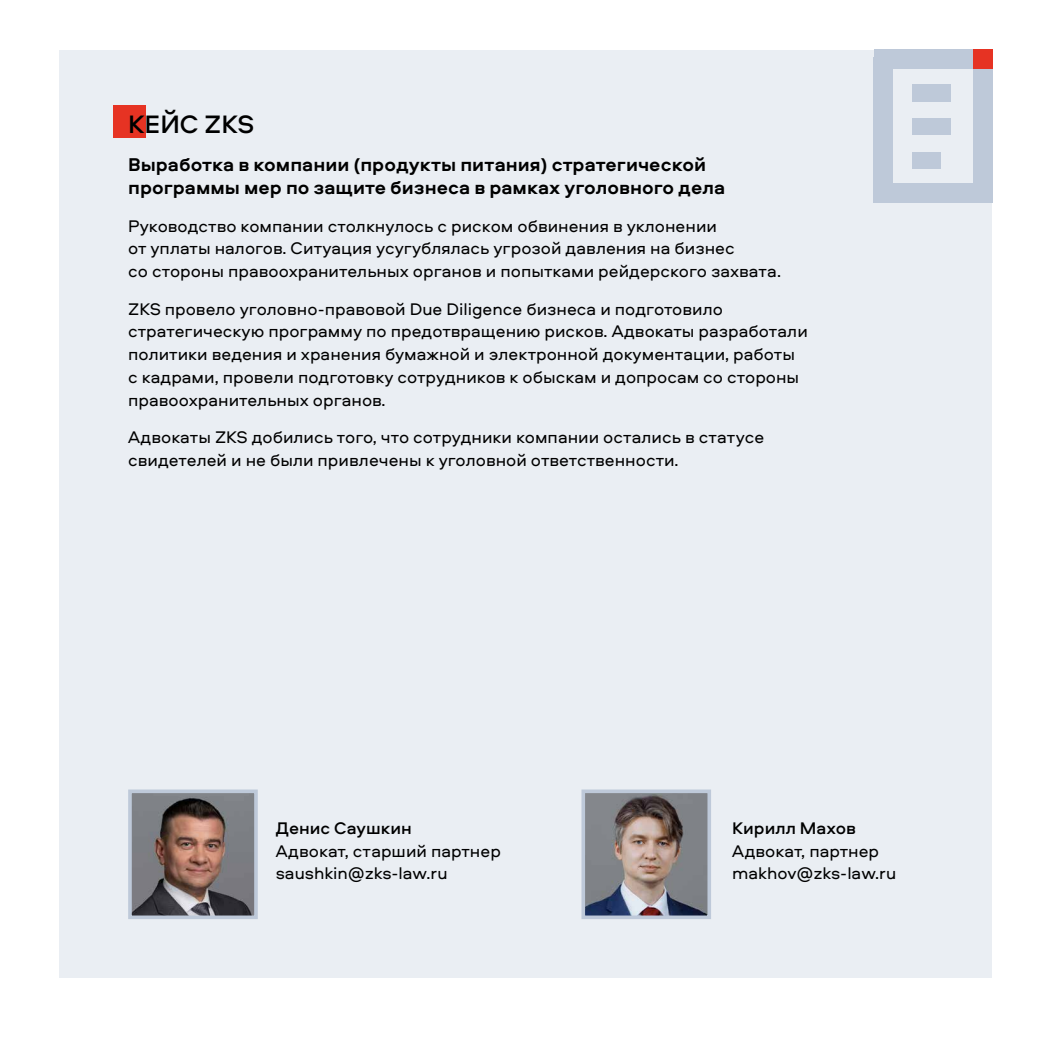
<style>
.page{position:relative;width:1042px;height:1042px;background:#fff}
.page>*{position:absolute;margin:0;border:0;box-sizing:border-box;transform-origin:0 0}
.t1{font:500 26.25px "Aeroport";color:#000}
.t2{font:700 19.25px/22.8px "Aeroport";color:#000}
.t3{font:17.5px/22.8px "Aeroport";color:#000}
.t4{font:500 17.5px "Aeroport";color:#000}
</style>
<div class="page">
<div style="left:60px;top:50px;width:932px;height:927px;background:#eaeef3"></div>
<div style="left:874px;top:50px;width:114px;height:19px;background:#bec9d9"></div>
<div style="left:874px;top:184px;width:114px;height:19px;background:#bec9d9"></div>
<div style="left:874px;top:57px;width:19px;height:146px;background:#bec9d9"></div>
<div style="left:973px;top:57px;width:19px;height:146px;background:#bec9d9"></div>
<div style="left:912px;top:84px;width:38px;height:18px;background:#bec9d9"></div>
<div style="left:912px;top:152px;width:29px;height:17px;background:#bec9d9"></div>
<div style="left:912px;top:118px;width:38px;height:17px;background:#bec9d9"></div>
<div style="left:973px;top:50px;width:19px;height:19px;background:#e63323"></div>
<div style="left:113px;top:106px;width:32px;height:32px;background:#e63323"></div>
<img style="left:133px;top:794px;width:120px;height:120px">
<div style="left:128px;top:789px;width:130px;height:130px;border:4px solid #bec9d9"></div>
<img style="left:586px;top:794px;width:120px;height:120px">
<div style="left:581px;top:789px;width:130px;height:130px;border:4px solid #bec9d9"></div>
<h1 class="t1" style="left:128px;top:106px;width:127px">КЕЙС ZKS</h1>
<p class="t2" style="left:128px;top:152px;width:598px">Выработка в компании (продукты питания) стратегической программы мер по защите бизнеса в рамках уголовного дела</p>
<p class="t3" style="left:128px;top:213px;width:654px">Руководство компании столкнулось с риском обвинения в уклонении<br>от уплаты налогов. Ситуация усугублялась угрозой давления на бизнес<br>со стороны правоохранительных органов и попытками рейдерского захвата.</p>
<p class="t3" style="left:128px;top:296px;width:681px">ZKS провело уголовно-правовой Due Diligence бизнеса и подготовило стратегическую программу по предотвращению рисков. Адвокаты разработали политики ведения и хранения бумажной и электронной документации, работы с кадрами, провели подготовку сотрудников к обыскам и допросам со стороны правоохранительных органов.</p>
<p class="t3" style="left:128px;top:425px;width:637px">Адвокаты ZKS добились того, что сотрудники компании остались в статусе свидетелей и не были привлечены к уголовной ответственности.</p>
<p class="t4" style="left:276px;top:815px;width:137px">Денис Саушкин</p>
<p class="t3" style="left:276px;top:838px;width:226px">Адвокат, старший партнер saushkin@zks-law.ru</p>
<p class="t4" style="left:732px;top:815px;width:125px">Кирилл Махов</p>
<p class="t3" style="left:732px;top:838px;width:166px">Адвокат, партнер makhov@zks-law.ru</p>
</div>
